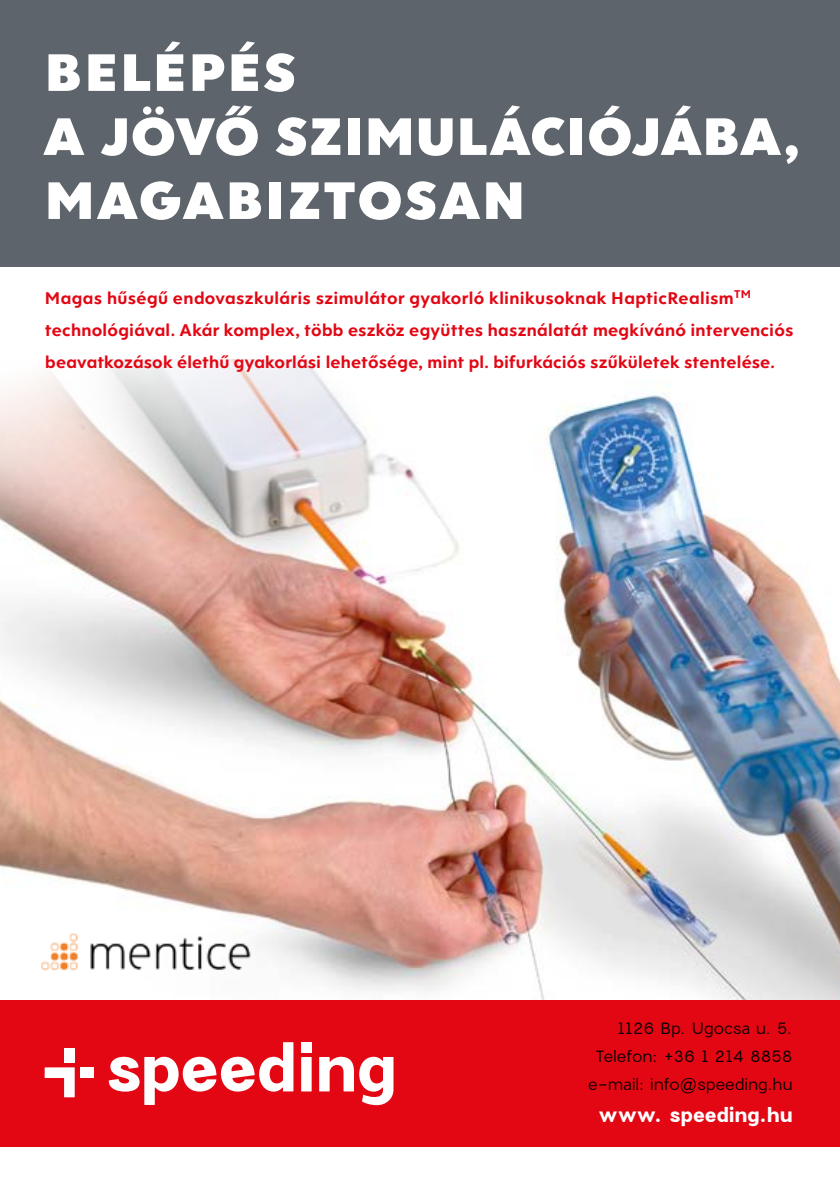
<style>
.page{position:relative;width:840px;height:1191px;background:#fff}
.page>*{position:absolute;margin:0;border:0;box-sizing:border-box;transform-origin:0 0}
.t1{font:900 56px/64px "Clarika Pro Geo";letter-spacing:.04em;color:#fff}
.t2{font:700 20px "Charlevoix Pro";letter-spacing:.015em;color:#fff}
.t3{font:700 18px/32px "Clarika Pro Geo";letter-spacing:.01em;color:#e30613}
.t4{font:16px/28px "Charlevoix Pro";letter-spacing:.03em;color:#000;text-align:right}
</style>
<div class="page">
<div style="left:0;top:0;width:839px;height:266px;background:#5e646b"></div>
<img style="left:0;top:359px;width:839px;height:641px">
<div style="left:0;top:1000px;width:839px;height:147px;background:#e30613"></div>
<div style="left:64px;top:1048px;width:11px;height:14px;background:#fff"></div>
<svg style="left:45px;top:1067px;width:30px;height:30px"></svg>
<div style="left:80px;top:1067px;width:14px;height:11px;background:#fff"></div>
<svg style="left:109px;top:1042px;width:184px;height:63px"></svg>
<svg style="left:319px;top:1056px;width:74px;height:49px"></svg>
<div style="left:301px;top:1042px;width:10px;height:10px;background:#fff"></div>
<div style="left:301px;top:1057px;width:10px;height:34px;background:#fff"></div>
<img style="left:37px;top:917px;width:213px;height:67px">
<h1 class="t1" style="left:43px;top:38px;width:757px">BELÉPÉS<br>A JÖVŐ SZIMULÁCIÓJÁBA,<br>MAGABIZTOSAN</h1>
<p class="t3" style="left:45px;top:281px;width:749px">Magas hűségű endovaszkuláris szimulátor gyakorló klinikusoknak HapticRealism<sup>TM </sup>technológiával. Akár komplex, több eszköz együttes használatát megkívánó intervenciós beavatkozások élethű gyakorlási lehetősége, mint pl. bifurkációs szűkületek stentelése.</p>
<p class="t4" style="left:587px;top:1014px;width:205px">1126 Bp. Ugocsa u. 5.<br>Telefon: +36 1 214 8858 e-mail: info@speeding.hu</p>
<p class="t2" style="left:598px;top:1101px;width:195px">www. speeding.hu</p>
</div>
